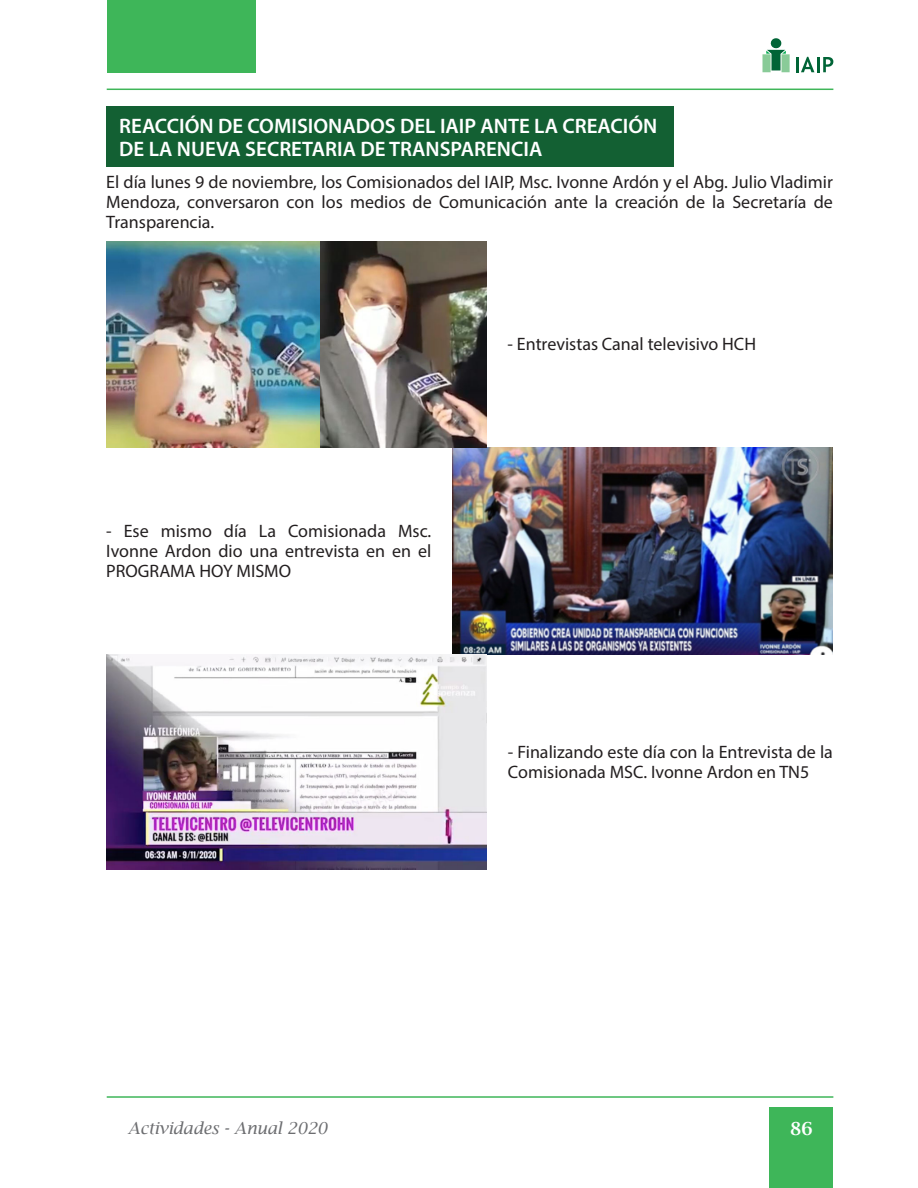
<style>
.page{position:relative;width:918px;height:1188px;background:#fff}
.page>*{position:absolute;margin:0;border:0;box-sizing:border-box;transform-origin:0 0}
.t1{font:600 21px/22.5px "Myriad Pro";color:#fff}
.t2{font:18px/20.2px "Myriad Pro";color:#231f20;text-align:justify}
.t3{font:600 18px "Lucida Bright";color:#fff}
.t4{font:italic 16.5px "Lucida Bright";color:#6c6d70}
</style>
<div class="page">
<div style="left:106px;top:106px;width:568px;height:61px;background:#136033"></div>
<img style="left:453px;top:447px;width:380px;height:208px">
<img style="left:106px;top:241px;width:381px;height:206px">
<img style="left:106px;top:655px;width:381px;height:215px">
<div style="left:770px;top:1107px;width:63px;height:81px;background:#3eb659"></div>
<div style="left:107px;top:0;width:149px;height:72px;background:#3eb659"></div>
<hr style="left:107px;top:89px;width:726px;height:1px;background:#3fb659">
<hr style="left:107px;top:1096px;width:726px;height:2px;background:#3fb659">
<hr style="left:796px;top:57px;width:3px;height:15px;background:#006436">
<svg style="left:801px;top:57px;width:33px;height:15px"></svg>
<svg style="left:763px;top:38px;width:27px;height:34px"></svg>
<p class="t1" style="left:119px;top:114px;width:540px">REACCIÓN DE COMISIONADOS DEL IAIP ANTE LA CREACIÓN<br>DE LA NUEVA SECRETARIA DE TRANSPARENCIA</p>
<p class="t2" style="left:106px;top:171px;width:728px">El día lunes 9 de noviembre, los Comisionados del IAIP, Msc. Ivonne Ardón y el Abg. Julio Vladimir Mendoza, conversaron con los medios de Comunicación ante la creación de la Secretaría de Transparencia.</p>
<p class="t2" style="left:106px;top:520px;width:327px">- Ese mismo día La Comisionada Msc.<br>Ivonne Ardon dio una entrevista en en el PROGRAMA HOY MISMO</p>
<p class="t2" style="left:508px;top:334px;width:250px">- Entrevistas Canal televisivo HCH</p>
<p class="t2" style="left:508px;top:742px;width:327px">- Finalizando este día con la Entrevista de la<br>Comisionada MSC. Ivonne Ardon en TN5</p>
<p class="t4" style="left:128px;top:1118px;width:201px">Actividades - Anual 2020</p>
<p class="t3" style="left:790px;top:1119px;width:24px">86</p>
</div>
